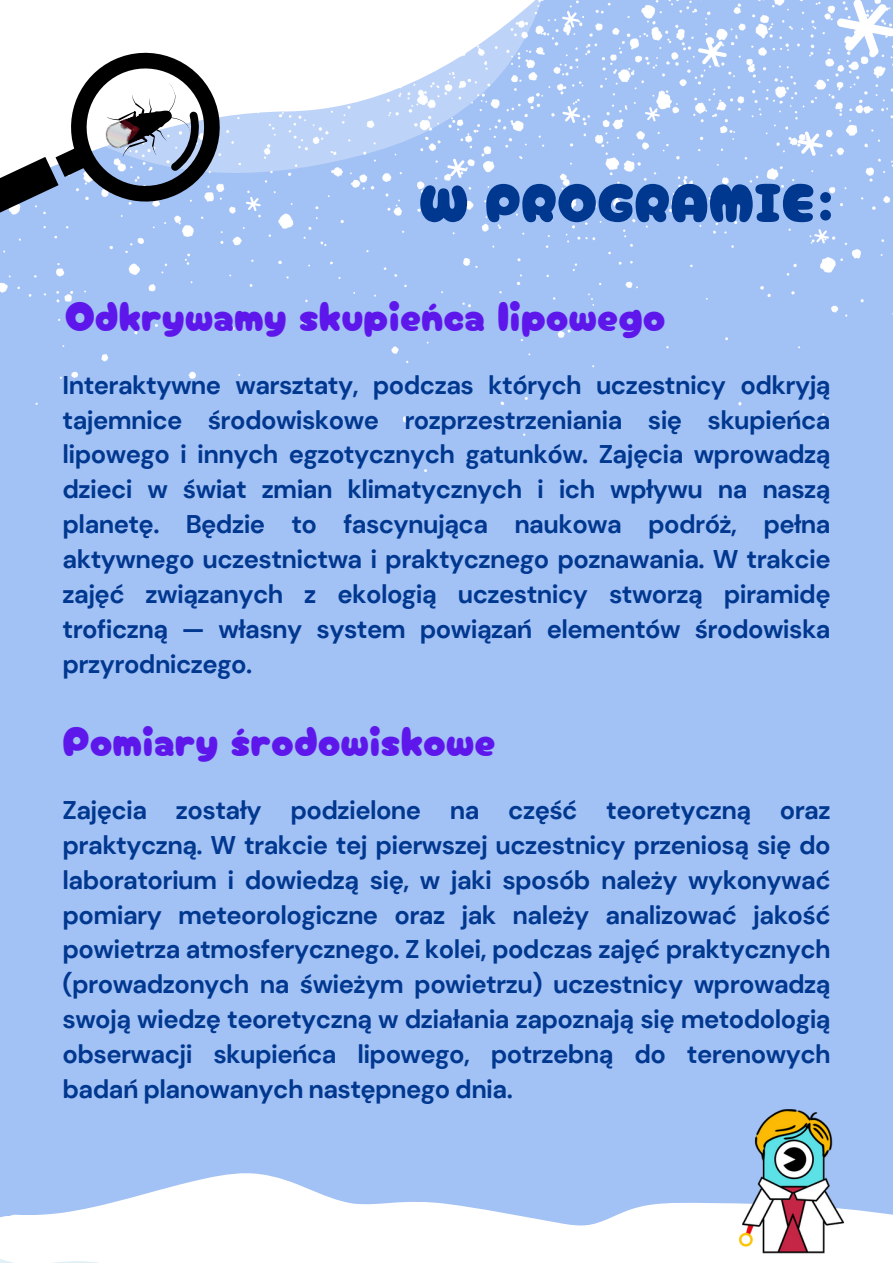
<style>
.page{position:relative;width:893px;height:1264px;background:#fff}
.page>*{position:absolute;margin:0;border:0;box-sizing:border-box;transform-origin:0 0}
.t1{font:54.75px "Cherry Bomb One";color:#00378f}
.t2{font:41.4px "Cherry Bomb One";color:#5e17eb}
.t3{font:700 25.5px/34.8px "DM Sans";letter-spacing:-.025em;color:#00378f;text-align:justify}
</style>
<div class="page">
<div style="left:0;top:0;width:892px;height:1262px;background:#a2c1f4"></div>
<svg style="left:0;top:0;width:812px;height:472px"></svg>
<svg style="left:436px;top:145px;width:42px;height:44px"></svg>
<svg style="left:782px;top:113px;width:51px;height:57px"></svg>
<svg style="left:552px;top:93px;width:38px;height:40px"></svg>
<svg style="left:681px;top:18px;width:61px;height:65px"></svg>
<svg style="left:669px;top:167px;width:35px;height:38px"></svg>
<svg style="left:803px;top:0;width:89px;height:89px"></svg>
<svg style="left:552px;top:0;width:36px;height:37px"></svg>
<svg style="left:636px;top:97px;width:32px;height:33px"></svg>
<svg style="left:806px;top:219px;width:30px;height:33px"></svg>
<svg style="left:0;top:23px;width:269px;height:213px"></svg>
<svg style="left:0;top:1173px;width:892px;height:64px;fill:#fff"></svg>
<div style="left:0;top:1237px;width:892px;height:25px;background:#fff"></div>
<img style="left:725px;top:1109px;width:141px;height:153px">
<p class="t1" style="left:419px;top:159px;width:419px">W PROGRAMIE:</p>
<p class="t2" style="left:65px;top:283px;width:602px">Odkrywamy skupieńca lipowego</p>
<p class="t3" style="left:63px;top:367px;width:769px">Interaktywne warsztaty, podczas których uczestnicy odkryją tajemnice środowiskowe rozprzestrzeniania się skupieńca lipowego i innych egzotycznych gatunków. Zajęcia wprowadzą dzieci w świat zmian klimatycznych i ich wpływu na naszą planetę. Będzie to fascynująca naukowa podróż, pełna aktywnego uczestnictwa i praktycznego poznawania. W trakcie zajęć związanych z ekologią uczestnicy stworzą piramidę troficzną — własny system powiązań elementów środowiska przyrodniczego.</p>
<p class="t2" style="left:63px;top:708px;width:434px">Pomiary środowiskowe</p>
<p class="t3" style="left:63px;top:792px;width:769px">Zajęcia zostały podzielone na część teoretyczną oraz praktyczną. W trakcie tej pierwszej uczestnicy przeniosą się do laboratorium i dowiedzą się, w jaki sposób należy wykonywać pomiary meteorologiczne oraz jak należy analizować jakość powietrza atmosferycznego. Z kolei, podczas zajęć praktycznych (prowadzonych na świeżym powietrzu) uczestnicy wprowadzą swoją wiedzę teoretyczną w działania zapoznają się metodologią obserwacji skupieńca lipowego, potrzebną do terenowych badań planowanych następnego dnia.</p>
</div>
